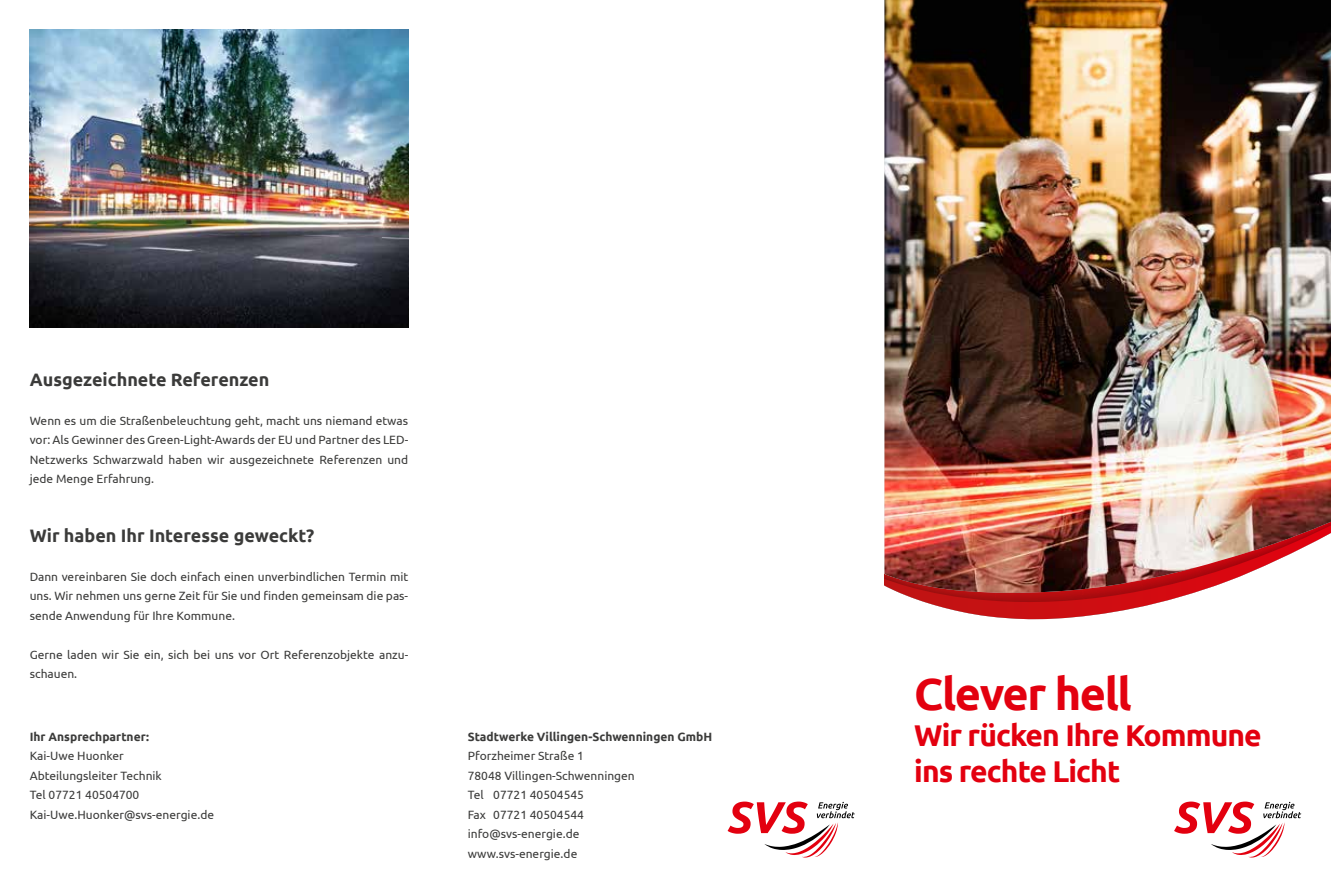
<style>
.page{position:relative;width:1331px;height:893px;background:#fff}
.page>*{position:absolute;margin:0;border:0;box-sizing:border-box;transform-origin:0 0}
.t1{font:700 45px "Ubuntu";letter-spacing:-.03em;color:#e3000f}
.t2{font:700 30px/36px "Ubuntu";letter-spacing:-.03em;color:#e3000f}
.t3{font:700 18px "Ubuntu";color:#3b3b3a}
.t4{font:12px/19.5px "Ubuntu";color:#3b3b3a}
.t5{font:700 12px "Ubuntu";color:#3b3b3a}
</style>
<div class="page">
<img style="left:884px;top:0;width:447px;height:518px">
<svg style="left:1174px;top:801px;width:127px;height:56px"></svg>
<img style="left:884px;top:518px;width:447px;height:102px">
<img style="left:884px;top:526px;width:438px;height:93px">
<svg style="left:728px;top:801px;width:127px;height:56px"></svg>
<img style="left:30px;top:30px;width:378px;height:297px">
<h3 class="t3" style="left:30px;top:368px;width:241px">Ausgezeichnete Referenzen</h3>
<p class="t4" style="left:30px;top:410px;width:380px;text-align:justify">Wenn es um die Straßenbeleuchtung geht, macht uns niemand etwas vor: Als Gewinner des Green-Light-Awards der EU und Partner des LED-Netzwerks Schwarzwald haben wir ausgezeichnete Referenzen und jede Menge Erfahrung.</p>
<h3 class="t3" style="left:30px;top:524px;width:286px">Wir haben Ihr Interesse geweckt?</h3>
<p class="t4" style="left:30px;top:566px;width:380px;text-align:justify">Dann vereinbaren Sie doch einfach einen unverbindlichen Termin mit uns. Wir nehmen uns gerne Zeit für Sie und finden gemeinsam die pas&shy;sende Anwendung für Ihre Kommune.</p>
<p class="t4" style="left:30px;top:644px;width:380px">Gerne laden wir Sie ein, sich bei uns vor Ort Referenzobjekte anzu&shy;schauen.</p>
<p class="t5" style="left:30px;top:729px;width:121px">Ihr Ansprechpartner:</p>
<p class="t4" style="left:30px;top:746px;width:186px">Kai-Uwe Huonker<br>Abteilungsleiter Technik<br>Tel 07721 40504700<br>Kai-Uwe.Huonker@svs-energie.de</p>
<p class="t5" style="left:468px;top:729px;width:246px">Stadtwerke Villingen-Schwenningen GmbH</p>
<p class="t4" style="left:468px;top:746px;width:169px">Pforzheimer Straße 1<br>78048 Villingen-Schwenningen<br>Tel 07721 40504545<br>Fax 07721 40504544 info@svs-energie.de www.svs-energie.de</p>
<h1 class="t1" style="left:914px;top:667px;width:219px">Clever hell</h1>
<h2 class="t2" style="left:914px;top:717px;width:349px">Wir rücken Ihre Kommune ins rechte Licht</h2>
</div>
